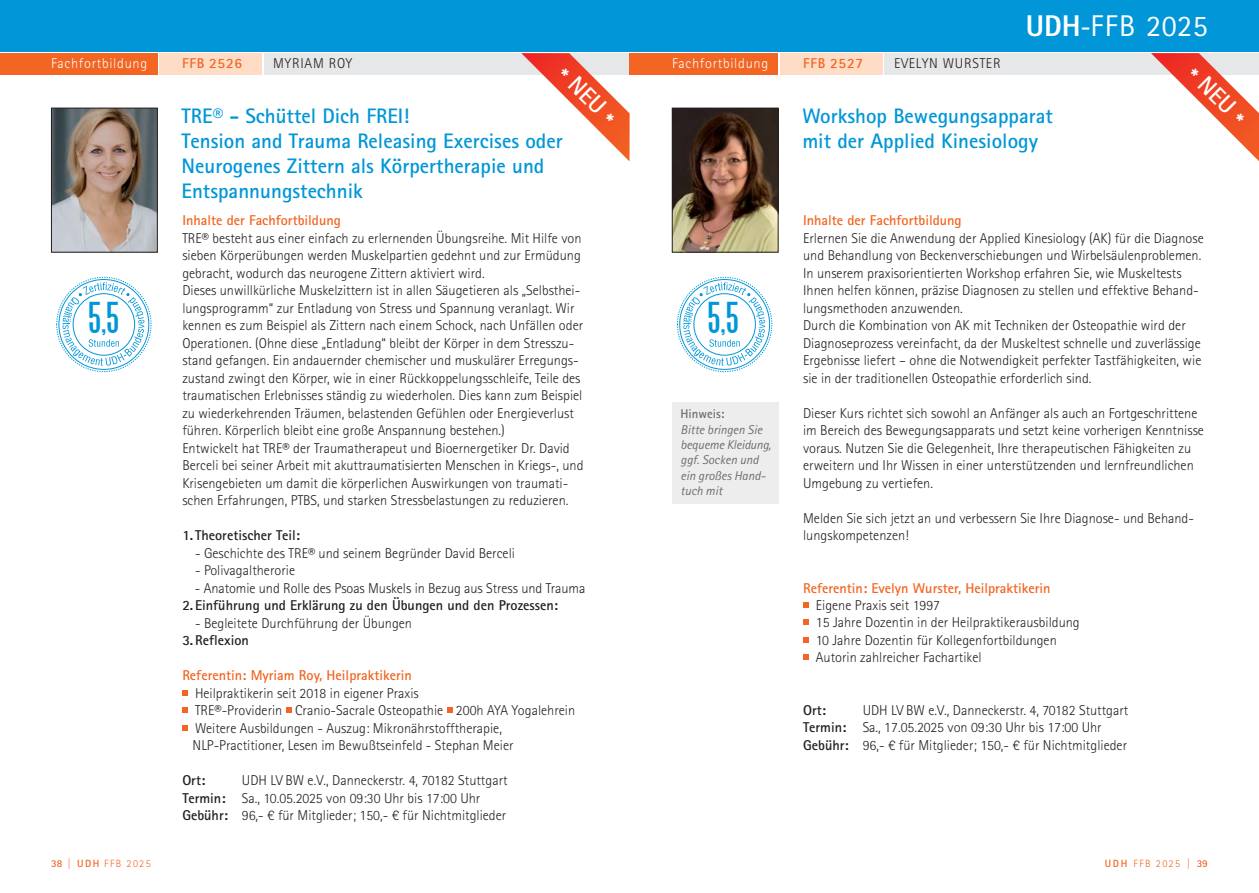
<style>
.page{position:relative;width:1259px;height:893px;background:#fff}
.page>*{position:absolute;margin:0;border:0;box-sizing:border-box;transform-origin:0 0}
.t1{font:39px "Steelfish";color:#0096d7;scale:1.11 1}
.t2{font:30px "Agfa Rotis Sans Serif";letter-spacing:.025em;color:#fff;scale:.8 1}
.t3{font:700 24px "Agfa Rotis Sans Serif";color:#fff}
.t4{font:700 21px/25.2px "Agfa Rotis Sans Serif";color:#0096d7}
.t5{font:300 14.25px/17.5px "Agfa Rotis Sans Serif";color:#231f20}
.t6{font:700 14.25px "Agfa Rotis Sans Serif";color:#f26522}
.t7{font:700 14.25px "Agfa Rotis Sans Serif";color:#231f20}
.t8{font:300 14.25px "Agfa Rotis Sans Serif";letter-spacing:.05em;color:#fff}
.t9{font:300 14.25px "Agfa Rotis Sans Serif";letter-spacing:.05em;color:#231f20}
.t10{font:italic 12.75px/15.3px "Agfa Rotis Sans Serif";color:#6d6e70}
.t11{font:700 12.75px "Agfa Rotis Sans Serif";color:#6d6e70}
.t12{font:300 10.5px "Agfa Rotis Sans Serif";letter-spacing:.15em;color:#f26522}
.s1{font-weight:700}
.s2{font-weight:800}
</style>
<div class="page">
<div style="left:629px;top:0;width:630px;height:51px;background:#0096d7"></div>
<div style="left:0;top:0;width:629px;height:51px;background:#0096d7"></div>
<div style="left:0;top:53px;width:157px;height:21px;background:#f26522"></div>
<div style="left:159px;top:53px;width:102px;height:21px;background:#fedcc6"></div>
<div style="left:264px;top:53px;width:365px;height:21px;background:#e6e7e8"></div>
<img style="left:53px;top:110px;width:103px;height:140px">
<div style="left:51px;top:108px;width:107px;height:144px;border:1px solid #231f20"></div>
<svg style="left:182px;top:690px;width:6px;height:5px"></svg>
<svg style="left:182px;top:725px;width:6px;height:5px"></svg>
<svg style="left:447px;top:707px;width:5px;height:6px"></svg>
<svg style="left:286px;top:707px;width:6px;height:6px"></svg>
<svg style="left:182px;top:707px;width:6px;height:6px"></svg>
<svg style="left:59px;top:279px;width:90px;height:91px"></svg>
<svg style="left:62px;top:282px;width:82px;height:84px"></svg>
<svg style="left:521px;top:53px;width:108px;height:108px"></svg>
<div style="left:629px;top:53px;width:149px;height:21px;background:#f26522"></div>
<div style="left:780px;top:53px;width:102px;height:21px;background:#fedcc6"></div>
<div style="left:884px;top:53px;width:375px;height:21px;background:#e6e7e8"></div>
<img style="left:674px;top:110px;width:102px;height:140px">
<div style="left:672px;top:108px;width:106px;height:144px;border:1px solid #231f20"></div>
<svg style="left:803px;top:602px;width:6px;height:6px"></svg>
<svg style="left:803px;top:619px;width:6px;height:6px"></svg>
<svg style="left:803px;top:637px;width:6px;height:6px"></svg>
<svg style="left:803px;top:654px;width:6px;height:6px"></svg>
<svg style="left:679px;top:279px;width:91px;height:91px"></svg>
<svg style="left:683px;top:282px;width:82px;height:84px"></svg>
<svg style="left:1151px;top:53px;width:108px;height:108px"></svg>
<div style="left:672px;top:402px;width:106px;height:102px;background:#ededee"></div>
<p class="t8" style="left:51px;top:59px;width:98px">Fachfortbildung</p>
<p class="t6" style="left:182px;top:59px;width:61px">FFB 2526</p>
<p class="t9" style="left:273px;top:59px;width:81px">MYRIAM ROY</p>
<h3 class="t3" style="left:568px;top:64px;width:73px;rotate:45deg">* NEU *</h3>
<h3 class="t4" style="left:182px;top:105px;width:382px">TRE® - Schüttel Dich FREI!<br>Tension and Trauma Releasing Exercises oder Neurogenes Zittern als Körpertherapie und Entspannungstechnik</h3>
<h1 class="t1" style="left:88px;top:302px;width:30px">5,5</h1>
<p class="t12" style="left:51px;top:860px;width:101px"><span class="s1">38</span> | <span class="s1">UDH</span> FFB 2025</p>
<p class="t6" style="left:182px;top:215px;width:160px">Inhalte der Fachfortbildung</p>
<p class="t5" style="left:182px;top:230px;width:403px">TRE® besteht aus einer einfach zu erlernenden Übungsreihe. Mit Hilfe von sieben Körperübungen werden Muskelpartien gedehnt und zur Ermüdung gebracht, wodurch das neurogene Zittern aktiviert wird.<br>Dieses unwillkürliche Muskelzittern ist in allen Säugetieren als „Selbsthei&shy;lungsprogramm“ zur Entladung von Stress und Spannung veranlagt. Wir kennen es zum Beispiel als Zittern nach einem Schock, nach Unfällen oder Operationen. (Ohne diese „Entladung“ bleibt der Körper in dem Stresszu&shy;stand gefangen. Ein andauernder chemischer und muskulärer Erregungs&shy;zustand zwingt den Körper, wie in einer Rückkoppelungsschleife, Teile des traumatischen Erlebnisses ständig zu wiederholen. Dies kann zum Beispiel zu wiederkehrenden Träumen, belastenden Gefühlen oder Energieverlust führen. Körperlich bleibt eine große Anspannung bestehen.)<br>Entwickelt hat TRE® der Traumatherapeut und Bioernergetiker Dr. David Berceli bei seiner Arbeit mit akuttraumatisierten Menschen in Kriegs-, und Krisengebieten um damit die körperlichen Auswirkungen von traumati&shy;schen Erfahrungen, PTBS, und starken Stressbelastungen zu reduzieren.</p>
<p class="t7" style="left:182px;top:530px;width:119px">1.Theoretischer Teil:</p>
<p class="t5" style="left:195px;top:545px;width:321px">- Geschichte des TRE® und seinem Begründer David Berceli</p>
<p class="t5" style="left:195px;top:563px;width:101px">- Polivagaltherorie</p>
<p class="t5" style="left:195px;top:580px;width:392px">- Anatomie und Rolle des Psoas Muskels in Bezug aus Stress und Trauma</p>
<p class="t7" style="left:182px;top:600px;width:377px">2.Einführung und Erklärung zu den Übungen und den Prozessen:</p>
<p class="t5" style="left:195px;top:615px;width:218px">- Begleitete Durchführung der Übungen</p>
<p class="t7" style="left:182px;top:635px;width:68px">3.Reflexion</p>
<p class="t6" style="left:182px;top:670px;width:231px">Referentin: Myriam Roy, Heilpraktikerin</p>
<p class="t5" style="left:193px;top:685px;width:384px">Heilpraktikerin seit 2018 in eigener Praxis<br>TRE®-Providerin Cranio-Sacrale Osteopathie 200h AYA Yogalehrein Weitere Ausbildungen - Auszug: Mikronährstofftherapie, NLP-Practitioner, Lesen im Bewußtseinfeld - Stephan Meier</p>
<p class="t7" style="left:182px;top:775px;width:24px">Ort:</p>
<p class="t5" style="left:182px;top:773px;width:327px;text-indent:60px">UDH LV BW e.V., Danneckerstr. 4, 70182 Stuttgart<br><span class="s1">Termin:</span> Sa., 10.05.2025 von 09:30 Uhr bis 17:00 Uhr<br><span class="s1">Gebühr:</span> 96,- € für Mitglieder; 150,- € für Nichtmitglieder</p>
<h2 class="t2" style="left:1026px;top:16px;width:229px"><span class="s2">UDH</span>-FFB 2025</h2>
<p class="t8" style="left:672px;top:59px;width:98px">Fachfortbildung</p>
<p class="t6" style="left:803px;top:59px;width:61px">FFB 2527</p>
<p class="t9" style="left:894px;top:59px;width:108px">EVELYN WURSTER</p>
<h3 class="t4" style="left:802px;top:105px;width:252px">Workshop Bewegungsapparat mit der Applied Kinesiology</h3>
<h3 class="t3" style="left:1197px;top:64px;width:73px;rotate:45deg">* NEU *</h3>
<h1 class="t1" style="left:707px;top:302px;width:30px">5,5</h1>
<p class="t11" style="left:680px;top:410px;width:46px">Hinweis:</p>
<p class="t10" style="left:680px;top:423px;width:92px">Bitte bringen Sie bequeme Kleidung, ggf. Socken und ein großes Hand&shy;tuch mit</p>
<p class="t6" style="left:803px;top:215px;width:160px">Inhalte der Fachfortbildung</p>
<p class="t5" style="left:803px;top:230px;width:402px">Erlernen Sie die Anwendung der Applied Kinesiology (AK) für die Diagnose und Behandlung von Beckenverschiebungen und Wirbelsäulenproblemen.<br>In unserem praxisorientierten Workshop erfahren Sie, wie Muskeltests Ihnen helfen können, präzise Diagnosen zu stellen und effektive Behand&shy;lungsmethoden anzuwenden.<br>Durch die Kombination von AK mit Techniken der Osteopathie wird der Diagnoseprozess vereinfacht, da der Muskeltest schnelle und zuverlässige Ergebnisse liefert – ohne die Notwendigkeit perfekter Tastfähigkeiten, wie sie in der traditionellen Osteopathie erforderlich sind.</p>
<p class="t5" style="left:803px;top:405px;width:402px">Dieser Kurs richtet sich sowohl an Anfänger als auch an Fortgeschrittene im Bereich des Bewegungsapparats und setzt keine vorherigen Kenntnisse voraus. Nutzen Sie die Gelegenheit, Ihre therapeutischen Fähigkeiten zu erweitern und Ihr Wissen in einer unterstützenden und lernfreundlichen Umgebung zu vertiefen.</p>
<p class="t5" style="left:803px;top:510px;width:392px">Melden Sie sich jetzt an und verbessern Sie Ihre Diagnose- und Behand&shy;lungskompetenzen!</p>
<p class="t6" style="left:803px;top:583px;width:249px">Referentin: Evelyn Wurster, Heilpraktikerin</p>
<p class="t5" style="left:816px;top:597px;width:265px">Eigene Praxis seit 1997<br>15 Jahre Dozentin in der Heilpraktikerausbildung 10 Jahre Dozentin für Kollegenfortbildungen Autorin zahlreicher Fachartikel</p>
<p class="t5" style="left:803px;top:702px;width:327px;text-indent:60px">UDH LV BW e.V., Danneckerstr. 4, 70182 Stuttgart<br><span class="s1">Termin:</span> Sa., 17.05.2025 von 09:30 Uhr bis 17:00 Uhr<br><span class="s1">Gebühr:</span> 96,- € für Mitglieder; 150,- € für Nichtmitglieder</p>
<p class="t7" style="left:803px;top:705px;width:24px">Ort:</p>
<p class="t12" style="left:1105px;top:860px;width:105px"><span class="s1">UDH</span> FFB 2025 | <span class="s1">39</span></p>
</div>
